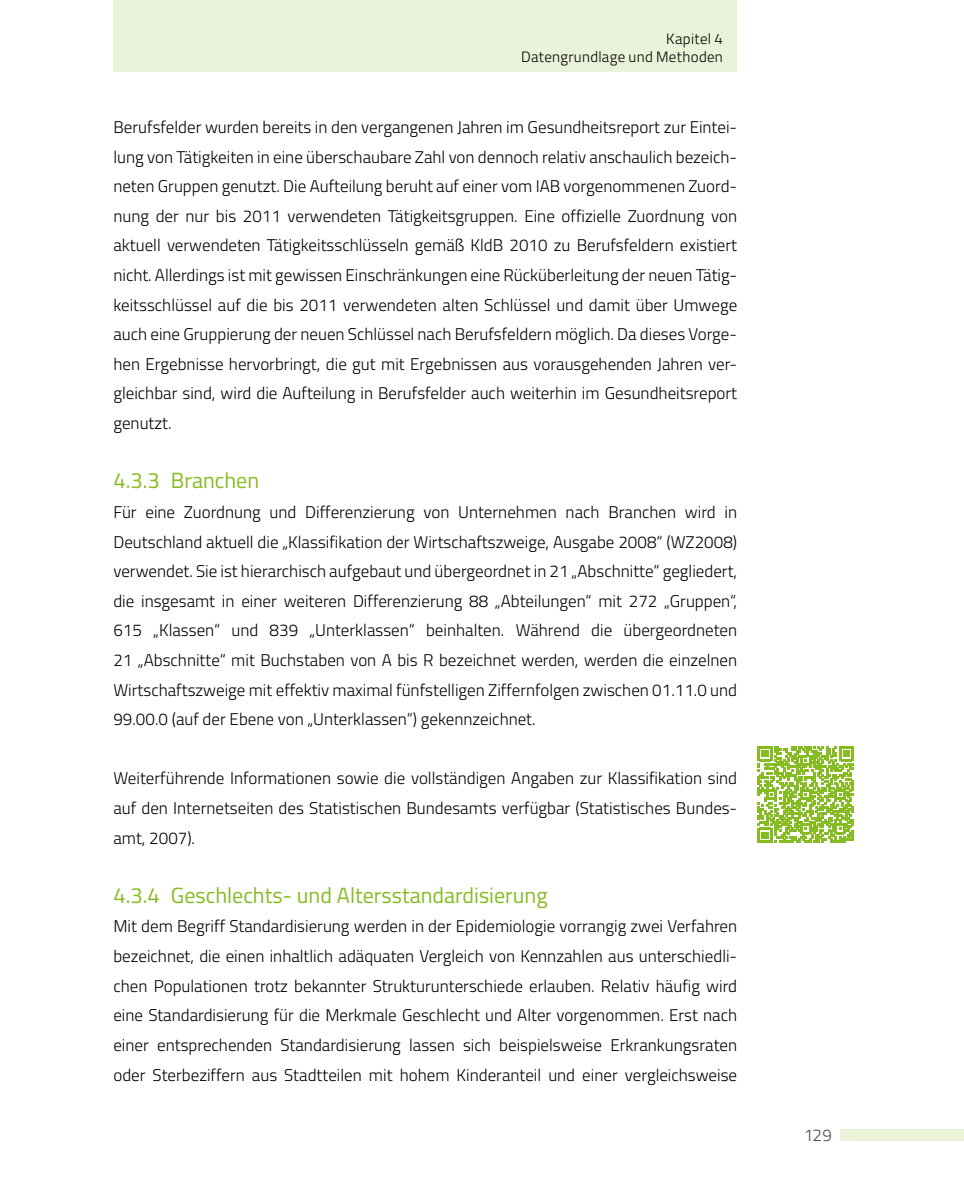
<style>
.page{position:relative;width:964px;height:1191px;background:#fff}
.page>*{position:absolute;margin:0;border:0;box-sizing:border-box;transform-origin:0 0}
.B-Headlines_B-06-H3-ZHL-farbig{font:22px "Titillium";color:#85bc22}
.C-Fließtexte_C-01-P-FL{font:300 17px/29.6px "Titillium";color:#000;text-align:justify}
.t1{font:300 17px "Titillium";color:#494948}
.t2{font:300 15px/18px "Titillium";letter-spacing:.02em;color:#000;text-align:right}
</style>
<div class="page">
<div style="left:113px;top:0;width:624px;height:71px;background:#eaf2d9"></div>
<svg style="left:757px;top:746px;width:97px;height:96px"></svg>
<div style="left:840px;top:1129px;width:124px;height:11px;background:#eaf2d9"></div>
<p class="t2" style="left:521px;top:29px;width:203px">Kapitel 4<br>Datengrundlage und Methoden</p>
<p class="C-Fließtexte_C-01-P-FL" style="left:113px;top:111px;width:625px">Berufsfelder wurden bereits in den vergangenen Jahren im Gesundheitsreport zur Eintei&shy;lung von Tätigkeiten in eine überschaubare Zahl von dennoch relativ anschaulich bezeich&shy;neten Gruppen genutzt. Die Aufteilung beruht auf einer vom IAB vorgenommenen Zuord&shy;nung der nur bis 2011 verwendeten Tätigkeitsgruppen. Eine offizielle Zuordnung von aktuell verwendeten Tätigkeitsschlüsseln gemäß KldB 2010 zu Berufsfeldern existiert nicht. Allerdings ist mit gewissen Einschränkungen eine Rücküberleitung der neuen Tätig&shy;keitsschlüssel auf die bis 2011 verwendeten alten Schlüssel und damit über Umwege auch eine Gruppierung der neuen Schlüssel nach Berufsfeldern möglich. Da dieses Vorge&shy;hen Ergebnisse hervorbringt, die gut mit Ergebnissen aus vorausgehenden Jahren ver&shy;gleichbar sind, wird die Aufteilung in Berufsfelder auch weiterhin im Gesundheitsreport genutzt.</p>
<h3 class="B-Headlines_B-06-H3-ZHL-farbig" style="left:113px;top:464px;width:147px">4.3.3 Branchen</h3>
<p class="C-Fließtexte_C-01-P-FL" style="left:113px;top:496px;width:625px">Für eine Zuordnung und Differenzierung von Unternehmen nach Branchen wird in Deutschland aktuell die „Klassifikation der Wirtschaftszweige, Ausgabe 2008“ (WZ2008) verwendet. Sie ist hierarchisch aufgebaut und übergeordnet in 21 „Abschnitte“ gegliedert, die insgesamt in einer weiteren Differenzierung 88 „Abteilungen“ mit 272 „Gruppen“, 615 „Klassen“ und 839 „Unterklassen“ beinhalten. Während die übergeordneten 21 „Abschnitte“ mit Buchstaben von A bis R bezeichnet werden, werden die einzelnen Wirtschaftszweige mit effektiv maximal fünfstelligen Ziffernfolgen zwischen 01.11.0 und 99.00.0 (auf der Ebene von „Unterklassen“) gekennzeichnet.</p>
<p class="C-Fließtexte_C-01-P-FL" style="left:113px;top:763px;width:625px">Weiterführende Informationen sowie die vollständigen Angaben zur Klassifikation sind auf den Internetseiten des Statistischen Bundesamts verfügbar (Statistisches Bundes&shy;amt, 2007).</p>
<h3 class="B-Headlines_B-06-H3-ZHL-farbig" style="left:113px;top:879px;width:436px">4.3.4 Geschlechts- und Altersstandardisierung</h3>
<p class="C-Fließtexte_C-01-P-FL" style="left:113px;top:911px;width:625px">Mit dem Begriff Standardisierung werden in der Epidemiologie vorrangig zwei Verfahren bezeichnet, die einen inhaltlich adäquaten Vergleich von Kennzahlen aus unterschiedli&shy;chen Populationen trotz bekannter Strukturunterschiede erlauben. Relativ häufig wird eine Standardisierung für die Merkmale Geschlecht und Alter vorgenommen. Erst nach einer entsprechenden Standardisierung lassen sich beispielsweise Erkrankungsraten oder Sterbeziffern aus Stadtteilen mit hohem Kinderanteil und einer vergleichsweise</p>
<p class="t1" style="left:804px;top:1122px;width:29px">129</p>
</div>
